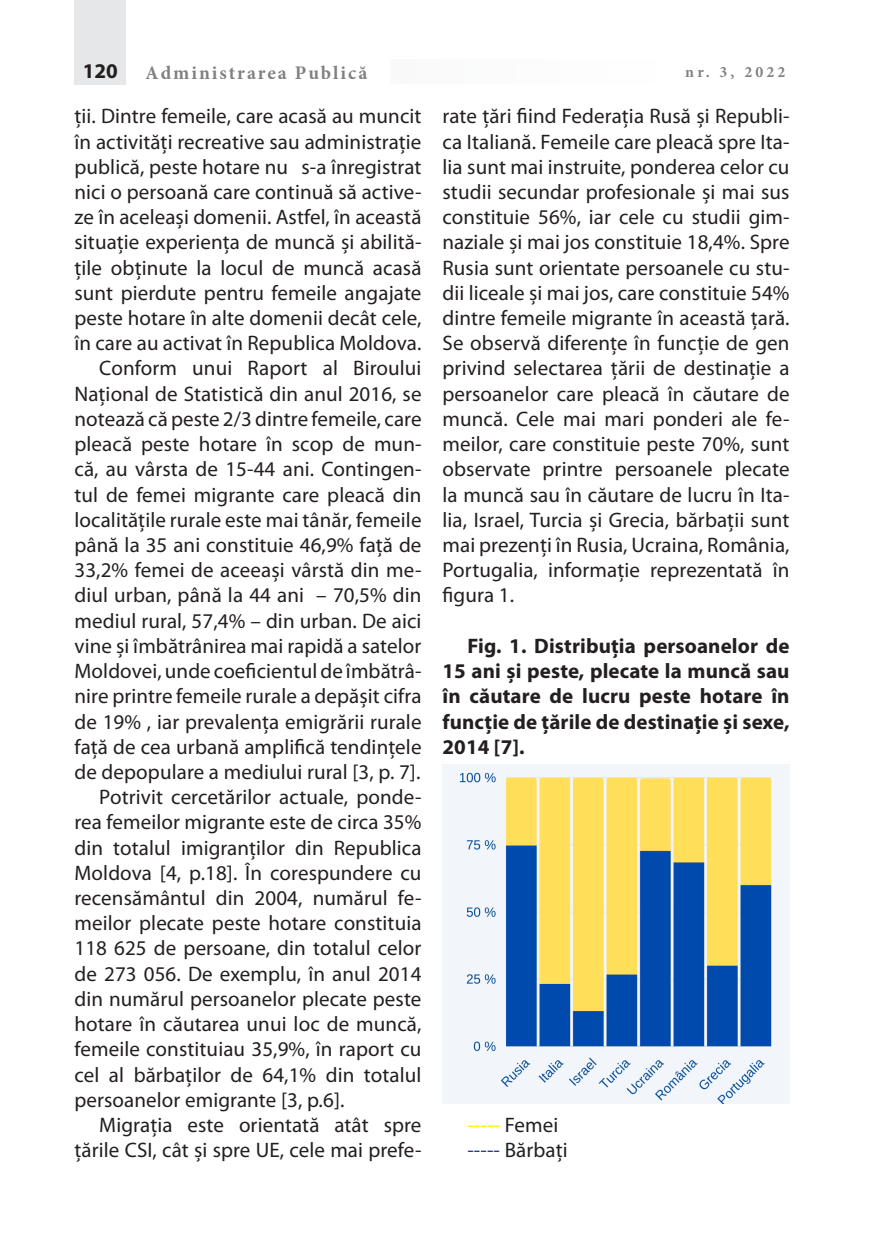
<style>
.page{position:relative;width:874px;height:1241px;background:#fff}
.page>*{position:absolute;margin:0;border:0;box-sizing:border-box;transform-origin:0 0}
.t1{font:21px/25.2px "Myriad Pro";letter-spacing:.005em;color:#231f20;text-align:justify}
.t2{font:700 21px/25.2px "Myriad Pro";letter-spacing:.005em;color:#231f20;text-align:justify}
.t3{font:21px "Myriad Pro";letter-spacing:.005em;color:#fff101}
.t4{font:700 19.25px "Minion Pro";letter-spacing:.1em;color:#000}
.t5{font:700 15.75px "Minion Pro";letter-spacing:.2em;color:#000}
.s1{color:#231f20}
.s2{color:#253f8e}
</style>
<div class="page">
<div style="left:74px;top:0;width:52px;height:84px;background:#e6e7e9"></div>
<img style="left:442px;top:764px;width:347px;height:339px">
<p class="t2" style="left:83px;top:58px;width:36px">120</p>
<p class="t4" style="left:146px;top:59px;width:223px">Administrarea Publică</p>
<p class="t5" style="left:685px;top:61px;width:101px">nr. 3, 2022</p>
<p class="t1" style="left:74px;top:103px;width:348px">ţii. Dintre femeile, care acasă au muncit în activităţi recreative sau administraţie publică, peste hotare nu s-a înregistrat nici o persoană care continuă să active&shy;ze în aceleaşi domenii. Astfel, în această situaţie experienţa de muncă şi abilită&shy;ţile obţinute la locul de muncă acasă sunt pierdute pentru femeile angajate peste hotare în alte domenii decât cele, în care au activat în Republica Moldova.</p>
<p class="t1" style="left:74px;top:355px;width:348px;text-indent:25px">Conform unui Raport al Biroului Național de Statistică din anul 2016, se notează că peste 2/3 dintre femeile, care pleacă peste hotare în scop de mun&shy;că, au vârsta de 15-44 ani. Contingen&shy;tul de femei migrante care pleacă din localitățile rurale este mai tânăr, femeile până la 35 ani constituie 46,9% față de 33,2% femei de aceeași vârstă din me&shy;diul urban, până la 44 ani – 70,5% din mediul rural, 57,4% – din urban. De aici vine și îmbătrânirea mai rapidă a satelor Moldovei, unde coeficientul de îmbătrâ&shy;nire printre femeile rurale a depășit cifra de 19% , iar prevalenţa emigrării rurale faţă de cea urbană amplifică tendințele de depopulare a mediului rural [3, p. 7].</p>
<p class="t1" style="left:74px;top:784px;width:348px;text-indent:25px">Potrivit cercetărilor actuale, ponde&shy;rea femeilor migrante este de circa 35% din totalul imigranților din Republica Moldova [4, p.18]. În corespundere cu recensământul din 2004, numărul fe&shy;meilor plecate peste hotare constituia 118 625 de persoane, din totalul celor de 273 056. De exemplu, în anul 2014 din numărul persoanelor plecate peste hotare în căutarea unui loc de muncă, femeile constituiau 35,9%, în raport cu cel al bărbaților de 64,1% din totalul persoanelor emigrante [3, p.6].</p>
<p class="t1" style="left:74px;top:1111px;width:348px;text-align:right">Migrația este orientată atât spre țările CSI, cât și spre UE, cele mai prefe-</p>
<p class="t1" style="left:442px;top:103px;width:348px">rate țări fiind Federația Rusă și Republi&shy;ca Italiană. Femeile care pleacă spre Ita&shy;lia sunt mai instruite, ponderea celor cu studii secundar profesionale și mai sus constituie 56%, iar cele cu studii gim&shy;naziale și mai jos constituie 18,4%. Spre Rusia sunt orientate persoanele cu stu&shy;dii liceale și mai jos, care constituie 54% dintre femeile migrante în această țară.<br>Se observă diferențe în funcție de gen privind selectarea țării de destinație a persoanelor care pleacă în căutare de muncă. Cele mai mari ponderi ale fe&shy;meilor, care constituie peste 70%, sunt observate printre persoanele plecate la muncă sau în căutare de lucru în Ita&shy;lia, Israel, Turcia și Grecia, bărbații sunt mai prezenți în Rusia, Ucraina, România, Portugalia, informație reprezentată în figura 1.</p>
<p class="t2" style="left:442px;top:632px;width:348px;text-indent:25px">Fig. 1. Distribuția persoanelor de 15 ani şi peste, plecate la muncă sau în căutare de lucru peste hotare în funcție de țările de destinație și sexe, 2014 [7].</p>
<p class="t3" style="left:467px;top:1111px;width:92px">----- <span class="s1">Femei</span></p>
<p class="t1" style="left:467px;top:1136px;width:102px"><span class="s2">-----</span> Bărbați</p>
</div>
